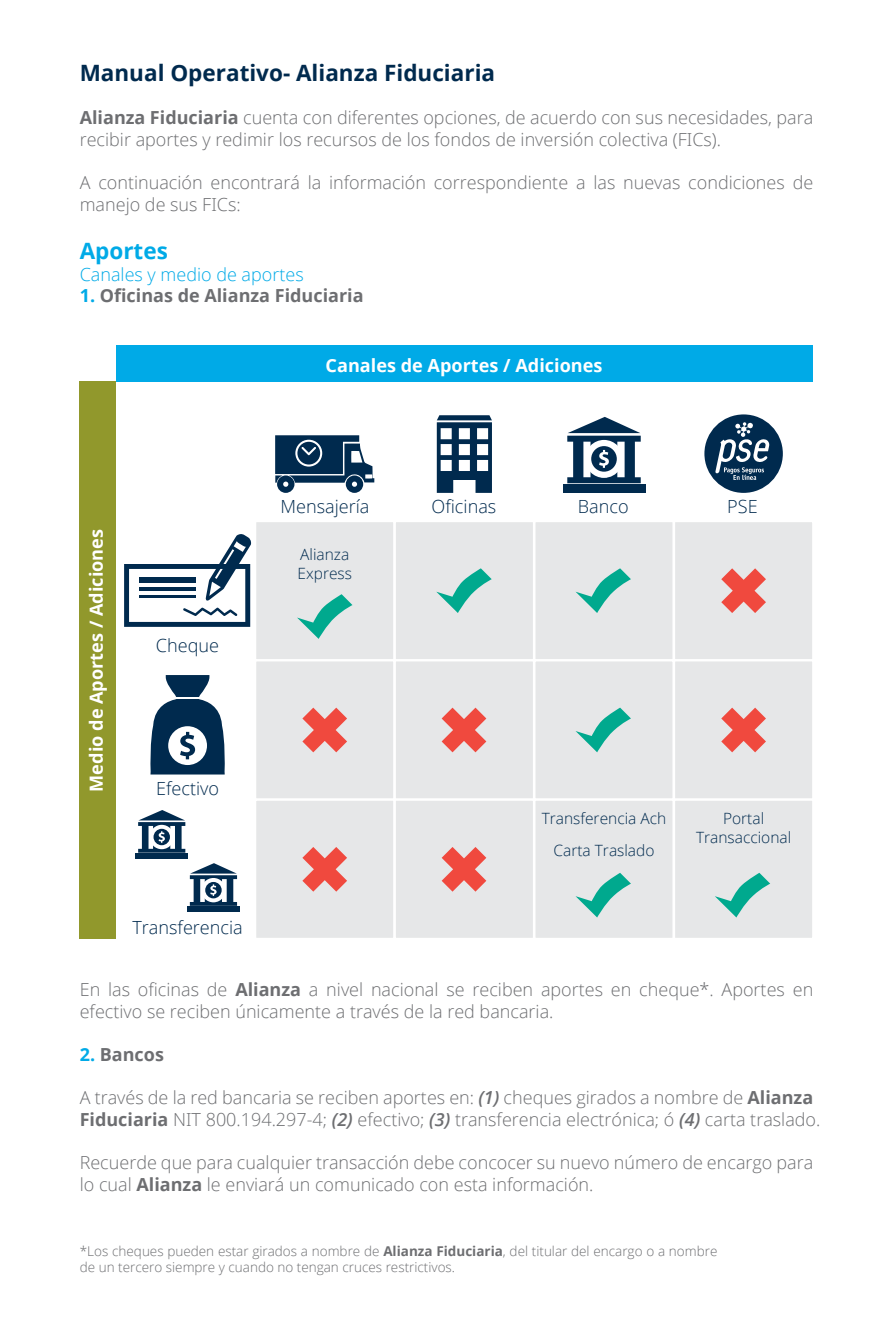
<style>
.page{position:relative;width:893px;height:1340px;background:#fff}
.page>*{position:absolute;margin:0;border:0;box-sizing:border-box;transform-origin:0 0}
.t1{font:700 22.5px "Open Sans";color:#002a4e}
.t2{font:700 22.5px "Open Sans";color:#00aae7}
.t3{font:300 18px/21.6px "Open Sans";color:#6d6e71}
.t4{font:300 18px "Open Sans";color:#002a4e}
.t5{font:700 18px "Open Sans";color:#fff}
.t6{font:700 18px "Open Sans";color:#6d6e71}
.t7{font:300 18px "Open Sans";color:#00aae7}
.t8{font:300 15.53px/18.7px "Open Sans";color:#002a4e;text-align:center}
.t9{font:300 13.5px/16.2px "Open Sans";color:#6d6e71}
.s1{font-weight:700}
.s2{color:#00aae7}
.s3{font-weight:600;font-style:italic}
</style>
<div class="page">
<div style="left:79px;top:382px;width:37px;height:557px;background:#91982c"></div>
<div style="left:116px;top:345px;width:696px;height:37px;background:#00aae7"></div>
<div style="left:254px;top:520px;width:141px;height:141px;background:#e6e7e8;border:2px solid #fff"></div>
<div style="left:394px;top:520px;width:141px;height:141px;background:#e6e7e8;border:2px solid #fff"></div>
<div style="left:533px;top:520px;width:142px;height:141px;background:#e6e7e8;border:2px solid #fff"></div>
<div style="left:673px;top:520px;width:141px;height:141px;background:#e6e7e8;border:2px solid #fff"></div>
<div style="left:254px;top:659px;width:141px;height:141px;background:#e6e7e8;border:2px solid #fff"></div>
<div style="left:394px;top:659px;width:141px;height:141px;background:#e6e7e8;border:2px solid #fff"></div>
<div style="left:533px;top:659px;width:142px;height:141px;background:#e6e7e8;border:2px solid #fff"></div>
<div style="left:673px;top:659px;width:141px;height:141px;background:#e6e7e8;border:2px solid #fff"></div>
<div style="left:254px;top:798px;width:141px;height:142px;background:#e6e7e8;border:2px solid #fff"></div>
<div style="left:394px;top:798px;width:141px;height:142px;background:#e6e7e8;border:2px solid #fff"></div>
<div style="left:533px;top:798px;width:142px;height:142px;background:#e6e7e8;border:2px solid #fff"></div>
<div style="left:673px;top:798px;width:141px;height:142px;background:#e6e7e8;border:2px solid #fff"></div>
<svg style="left:124px;top:534px;width:127px;height:93px"></svg>
<svg style="left:150px;top:675px;width:75px;height:99px"></svg>
<div style="left:135px;top:853px;width:53px;height:5px;background:#002a4e"></div>
<svg style="left:138px;top:810px;width:47px;height:42px"></svg>
<div style="left:563px;top:484px;width:82px;height:9px;background:#002a4e"></div>
<svg style="left:567px;top:417px;width:74px;height:66px"></svg>
<div style="left:187px;top:906px;width:53px;height:6px;background:#002a4e"></div>
<svg style="left:190px;top:863px;width:47px;height:42px"></svg>
<svg style="left:704px;top:414px;width:79px;height:79px"></svg>
<svg style="left:275px;top:435px;width:99px;height:58px"></svg>
<svg style="left:437px;top:415px;width:55px;height:78px"></svg>
<svg style="left:302px;top:707px;width:45px;height:45px"></svg>
<svg style="left:297px;top:594px;width:55px;height:45px"></svg>
<svg style="left:436px;top:568px;width:56px;height:45px"></svg>
<svg style="left:575px;top:568px;width:56px;height:45px"></svg>
<svg style="left:575px;top:707px;width:56px;height:45px"></svg>
<svg style="left:575px;top:873px;width:56px;height:44px"></svg>
<svg style="left:715px;top:872px;width:55px;height:45px"></svg>
<svg style="left:442px;top:707px;width:44px;height:45px"></svg>
<svg style="left:302px;top:847px;width:45px;height:44px"></svg>
<svg style="left:442px;top:847px;width:44px;height:44px"></svg>
<svg style="left:721px;top:568px;width:45px;height:45px"></svg>
<svg style="left:721px;top:707px;width:45px;height:45px"></svg>
<p class="t1" style="left:80px;top:57px;width:417px">Manual Operativo- Alianza Fiduciaria</p>
<p class="t3" style="left:80px;top:106px;width:735px"><span class="s1">Alianza Fiduciaria</span> cuenta con diferentes opciones, de acuerdo con sus necesidades, para recibir aportes y redimir los recursos de los fondos de inversión colectiva (FICs).</p>
<p class="t3" style="left:80px;top:171px;width:735px">A continuación encontrará la información correspondiente a las nuevas condiciones de manejo de sus FICs:</p>
<p class="t2" style="left:80px;top:235px;width:90px">Aportes</p>
<p class="t7" style="left:80px;top:262px;width:225px">Canales y medio de aportes</p>
<p class="t6" style="left:80px;top:283px;width:285px"><span class="s2">1.</span> Oficinas de Alianza Fiduciaria</p>
<p class="t5" style="left:326px;top:352px;width:278px">Canales de Aportes / Adiciones</p>
<p class="t5" style="left:83px;top:791px;width:264px;rotate:-90deg">Medio de Aportes / Adiciones</p>
<p class="t4" style="left:156px;top:633px;width:65px">Cheque</p>
<p class="t4" style="left:156px;top:776px;width:65px">Efectivo</p>
<p class="t4" style="left:132px;top:914px;width:112px">Transferencia</p>
<p class="t4" style="left:280px;top:494px;width:90px">Mensajería</p>
<p class="t4" style="left:432px;top:494px;width:66px">Oficinas</p>
<p class="t4" style="left:578px;top:494px;width:52px">Banco</p>
<p class="t4" style="left:727px;top:494px;width:32px">PSE</p>
<p class="t8" style="left:297px;top:544px;width:56px;text-align:left">Alianza<br>Express</p>
<p class="t8" style="left:542px;top:801px;width:126px;line-height:32.6px">Transferencia Ach<br>Carta Traslado</p>
<p class="t8" style="left:696px;top:809px;width:97px">Portal<br>Transaccional</p>
<p class="t3" style="left:80px;top:978px;width:735px">En las oficinas de <span class="s1">Alianza</span> a nivel nacional se reciben aportes en cheque*. Aportes en efectivo se reciben únicamente a través de la red bancaria.</p>
<p class="t6" style="left:80px;top:1041px;width:86px"><span class="s2">2.</span> Bancos</p>
<p class="t3" style="left:80px;top:1086px;width:742px">A través de la red bancaria se reciben aportes en: <span class="s3">(1)</span> cheques girados a nombre de <span class="s1">Alianza<br>Fiduciaria</span> NIT 800.194.297-4; <span class="s3">(2)</span> efectivo; <span class="s3">(3)</span> transferencia electrónica; ó <span class="s3">(4)</span> carta traslado.</p>
<p class="t3" style="left:80px;top:1151px;width:735px">Recuerde que para cualquier transacción debe concocer su nuevo número de encargo para lo cual <span class="s1">Alianza</span> le enviará un comunicado con esta información.</p>
<p class="t9" style="left:80px;top:1242px;width:639px">*Los cheques pueden estar girados a nombre de <span class="s1">Alianza Fiduciaria</span>, del titular del encargo o a nombre de un tercero siempre y cuando no tengan cruces restrictivos.</p>
</div>
